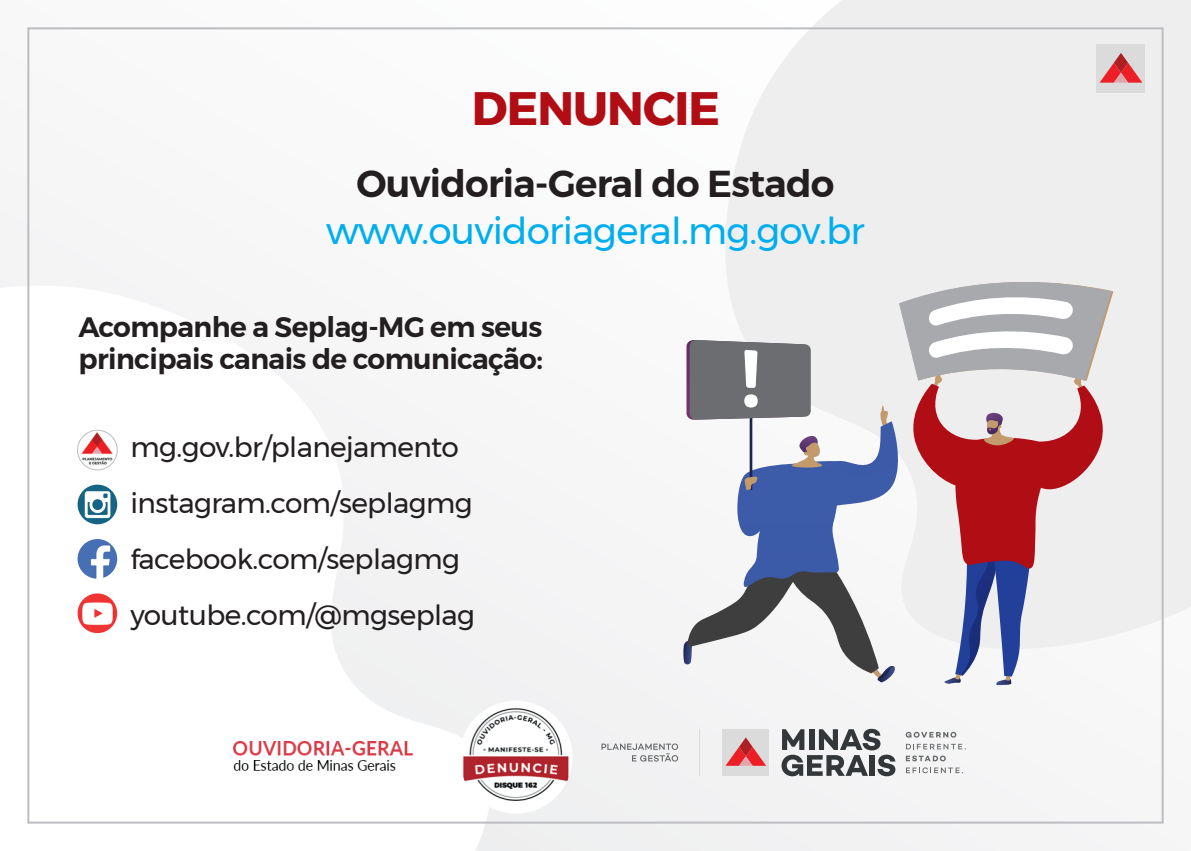
<style>
.page{position:relative;width:1191px;height:851px;background:#fff}
.page>*{position:absolute;margin:0;border:0;box-sizing:border-box;transform-origin:0 0}
.t1{font:700 46.6px "Montserrat";letter-spacing:-.02em;color:#b00d15}
.t2{font:37.4px "Montserrat";letter-spacing:-.02em;color:#00aeef}
.t3{font:600 37.4px "Montserrat";letter-spacing:-.02em;color:#231f20}
.t4{font:28px/56px "Montserrat";letter-spacing:-.02em;color:#231f20}
.t5{font:600 28px/32px "Montserrat";letter-spacing:-.02em;color:#231f20}
</style>
<div class="page">
<div style="left:0;top:0;width:1191px;height:850px;background:#f7f7f7"></div>
<div style="left:1096px;top:44px;width:49px;height:49px;background:#dadbda"></div>
<svg style="left:1099px;top:53px;width:43px;height:30px"></svg>
<svg style="left:683px;top:282px;width:430px;height:403px"></svg>
<img style="left:78px;top:539px;width:39px;height:39px;border-radius:20px">
<img style="left:78px;top:593px;width:39px;height:40px;border-radius:20px">
<img style="left:78px;top:484px;width:39px;height:40px;border-radius:20px">
<img style="left:78px;top:430px;width:39px;height:40px;border-radius:20px">
<div style="left:77px;top:430px;width:41px;height:40px;border:1px solid #bcbdc0;border-radius:50%"></div>
<img style="left:459px;top:700px;width:113px;height:113px;border-radius:57px">
<img style="left:233px;top:741px;width:180px;height:30px">
<div style="left:722px;top:729px;width:47px;height:46px;background:#dadbda"></div>
<svg style="left:726px;top:737px;width:40px;height:28px"></svg>
<svg style="left:781px;top:728px;width:114px;height:48px"></svg>
<svg style="left:905px;top:731px;width:51px;height:6px"></svg>
<svg style="left:906px;top:755px;width:39px;height:6px"></svg>
<svg style="left:906px;top:743px;width:60px;height:6px"></svg>
<svg style="left:906px;top:767px;width:57px;height:6px"></svg>
<hr style="left:699px;top:729px;width:1px;height:46px;background:#dadbda">
<svg style="left:601px;top:743px;width:77px;height:18px"></svg>
<h1 class="t1" style="left:472px;top:71px;width:249px">DENUNCIE</h1>
<h2 class="t3" style="left:356px;top:154px;width:479px">Ouvidoria-Geral do Estado</h2>
<h2 class="t2" style="left:326px;top:202px;width:540px">www.ouvidoriageral.mg.gov.br</h2>
<p class="t5" style="left:78px;top:311px;width:466px">Acompanhe a Seplag-MG em seus principais canais de comunicação:</p>
<p class="t4" style="left:130px;top:419px;width:346px">mg.gov.br/planejamento instagram.com/seplagmg facebook.com/seplagmg youtube.com/@mgseplag</p>
</div>
